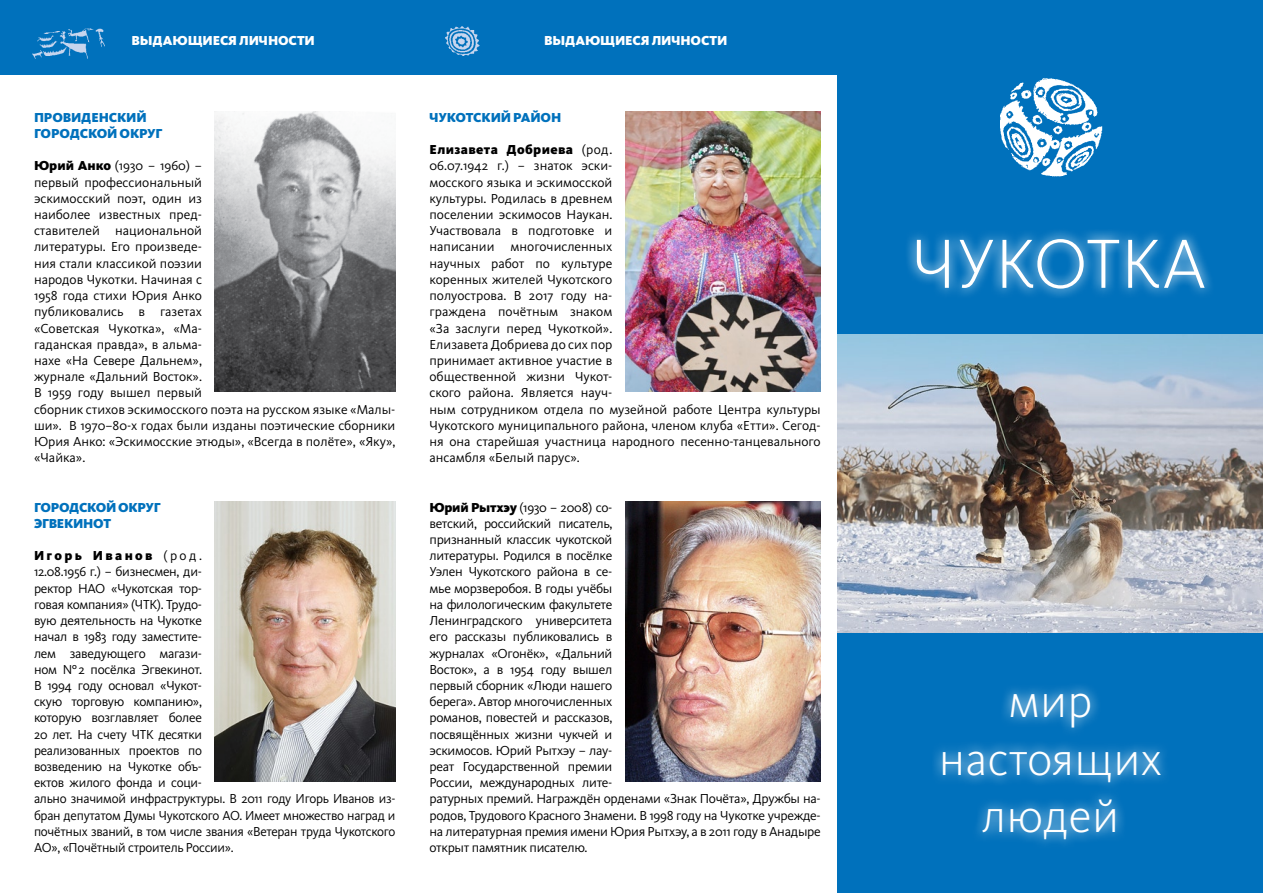
<style>
.page{position:relative;width:1263px;height:893px;background:#fff}
.page>*{position:absolute;margin:0;border:0;box-sizing:border-box;transform-origin:0 0}
.t1{font:300 72px "Kievit Pro";letter-spacing:.005em;color:#fff}
.t2{font:300 48px/57.6px "Kievit Pro";letter-spacing:.005em;color:#fff;text-align:center}
.t3{font:13.5px/16.2px "Kievit Pro";letter-spacing:-.02em;color:#000}
.t4{font:13.5px/16.2px "Kievit Pro";color:#000}
.t5{font:900 13.5px/16.2px "Kievit Pro";letter-spacing:-.01em;color:#0071bc}
.t6{font:900 13.5px "Kievit Pro";letter-spacing:-.01em;color:#fff}
.s1{font-weight:900}
</style>
<div class="page">
<div style="left:838px;top:0;width:425px;height:893px;background:#0071bc"></div>
<div style="left:0;top:0;width:1263px;height:74px;background:#0071bc"></div>
<img style="left:838px;top:335px;width:425px;height:297px">
<svg style="left:934px;top:686px;width:231px;height:158px"></svg>
<svg style="left:905px;top:231px;width:358px;height:176px"></svg>
<img style="left:32px;top:29px;width:73px;height:30px">
<img style="left:445px;top:26px;width:34px;height:30px">
<img style="left:1000px;top:78px;width:103px;height:99px">
<img style="left:215px;top:112px;width:180px;height:280px">
<img style="left:625px;top:112px;width:196px;height:280px">
<img style="left:625px;top:501px;width:196px;height:280px">
<img style="left:215px;top:501px;width:180px;height:280px">
<p class="t6" style="left:132px;top:33px;width:185px">Выдающиеся личности</p>
<p class="t6" style="left:544px;top:33px;width:185px">Выдающиеся личности</p>
<p class="t5" style="left:34px;top:109px;width:130px">Провиденский городской округ</p>
<p class="t4" style="left:34px;top:158px;width:363px"><span class="s1">Юрий Анко</span> (1930 – 1960) –<br>первый профессиональный<br>эскимосский поэт, один из<br>наиболее известных пред-<br>ставителей национальной<br>литературы. Его произведе-<br>ния стали классикой поэзии<br>народов Чукотки. Начиная с<br>1958 года стихи Юрия Анко<br>публиковались в газетах<br>«Советская Чукотка», «Ма-<br>гаданская правда», в альма-<br>нахе «На Севере Дальнем»,<br>журнале «Дальний Восток».<br>В 1959 году вышел первый<br>сборник стихов эскимосского поэта на русском языке «Малы&shy;ши». В 1970–80-х годах были изданы поэтические сборники<br>Юрия Анко: «Эскимосские этюды», «Всегда в полёте», «Яку», «Чайка».</p>
<p class="t5" style="left:34px;top:499px;width:128px">Городской округ<br>Эгвекинот</p>
<p class="t3" style="left:34px;top:547px;width:363px"><span class="s1">И горь И ванов</span> (род.<br>12.08.1956 г.) – бизнесмен, ди-<br>ректор НАО «Чукотская тор-<br>говая компания» (ЧТК). Трудо-<br>вую деятельность на Чукотке<br>начал в 1983 году заместите-<br>лем заведующего магази-<br>ном №2 посёлка Эгвекинот.<br>В 1994 году основал «Чукот-<br>скую торговую компанию»,<br>которую возглавляет более<br>20 лет. На счету ЧТК десятки<br>реализованных проектов по<br>возведению на Чукотке объ-<br>ектов жилого фонда и соци-<br>ально значимой инфраструктуры. В 2011 году Игорь Иванов из&shy;бран депутатом Думы Чукотского АО. Имеет множество наград и почётных званий, в том числе звания «Ветеран труда Чукотского<br>АО», «Почётный строитель России».</p>
<p class="t5" style="left:429px;top:109px;width:133px">Чукотский район</p>
<p class="t4" style="left:429px;top:142px;width:393px"><span class="s1">Елизавета Добриева</span> (род.<br>06.07.1942 г.) – знаток эски-<br>мосского языка и эскимосской<br>культуры. Родилась в древнем<br>поселении эскимосов Наукан.<br>Участвовала в подготовке и<br>написании многочисленных<br>научных работ по культуре<br>коренных жителей Чукотского<br>полуострова. В 2017 году на-<br>граждена почётным знаком<br>«За заслуги перед Чукоткой».<br>Елизавета Добриева до сих пор<br>принимает активное участие в<br>общественной жизни Чукот-<br>ского района. Является науч-<br>ным сотрудником отдела по музейной работе Центра культуры Чукотского муниципального района, членом клуба «Етти». Сегод&shy;ня она старейшая участница народного песенно-танцевального ансамбля «Белый парус».</p>
<p class="t3" style="left:429px;top:499px;width:393px"><span class="s1">Юрий Рытхэу</span> (1930 – 2008) со-<br>ветский, российский писатель,<br>признанный классик чукотской<br>литературы. Родился в посёлке<br>Уэлен Чукотского района в се-<br>мье морзверобоя. В годы учёбы<br>на филологическим факультете<br>Ленинградского университета<br>его рассказы публиковались в<br>журналах «Огонёк», «Дальний<br>Восток», а в 1954 году вышел<br>первый сборник «Люди нашего<br>берега». Автор многочисленных<br>романов, повестей и рассказов,<br>посвящённых жизни чукчей и<br>эскимосов. Юрий Рытхэу – лау-<br>реат Государственной премии<br>России, международных лите-<br>ратурных премий. Награждён орденами «Знак Почёта», Дружбы на&shy;родов, Трудового Красного Знамени. В 1998 году на Чукотке учрежде&shy;на литературная премия имени Юрия Рытхэу, а в 2011 году в Анадыре открыт памятник писателю.</p>
<h1 class="t1" style="left:911px;top:220px;width:296px">ЧУКОТКА</h1>
<h2 class="t2" style="left:939px;top:672px;width:225px">мир настоящих людей</h2>
</div>
